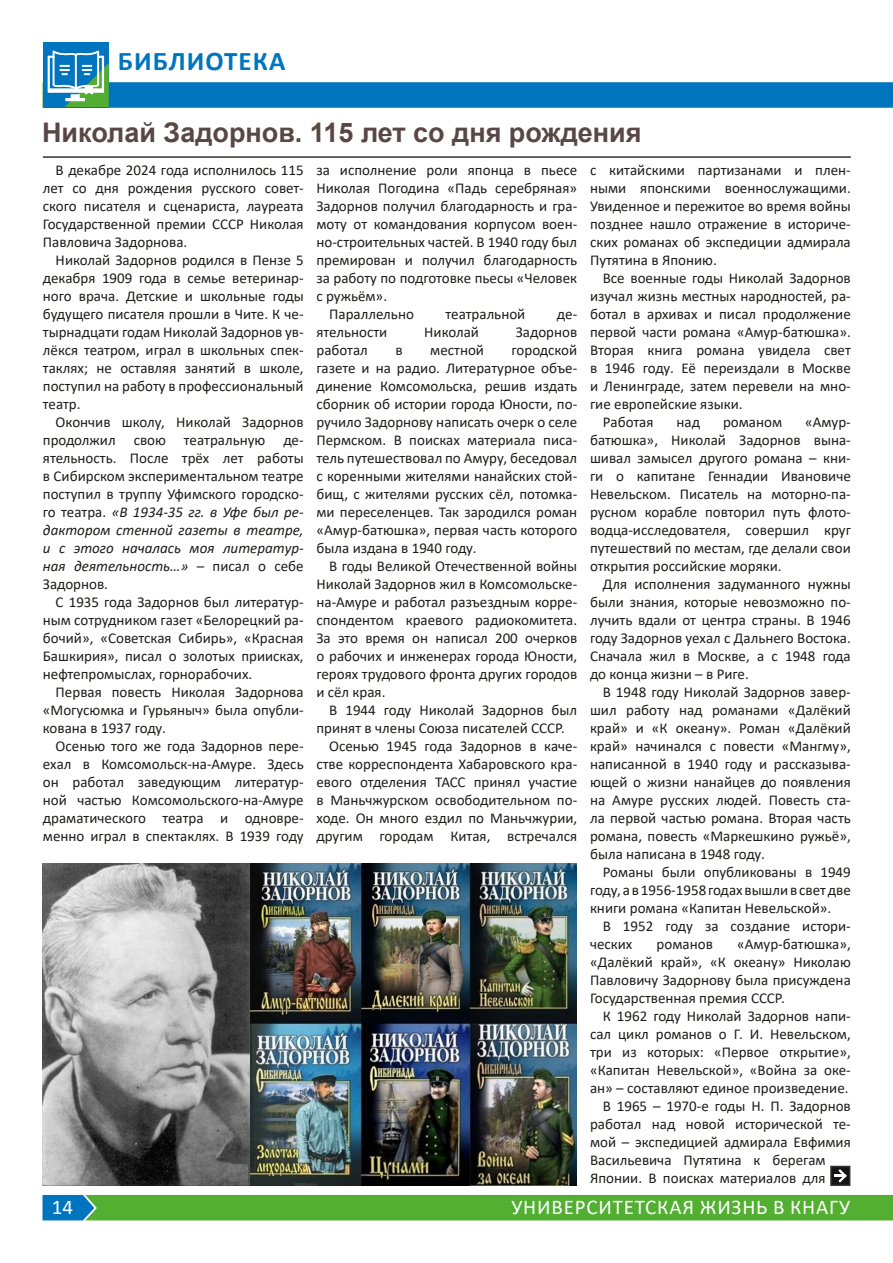
<style>
.page{position:relative;width:893px;height:1263px;background:#fff}
.page>*{position:absolute;margin:0;border:0;box-sizing:border-box;transform-origin:0 0}
.Заголовок{font:700 27px "Arial";color:#584745}
.Текст_статьи{font:700 27px "Calibri";letter-spacing:.04em;color:#0075bf}
.t1{font:21px "Calibri";letter-spacing:.04em;color:#fff}
.Текст_статьи-2{font:15px/18px "Calibri";color:#1d1d1b;text-align:justify}
.s1{font-style:italic}
</style>
<div class="page">
<div style="left:43px;top:1195px;width:850px;height:25px;background:#53af32"></div>
<div style="left:43px;top:42px;width:66px;height:65px;background:#0075bf"></div>
<svg style="left:43px;top:51px;width:850px;height:57px"></svg>
<hr style="left:43px;top:156px;width:808px;height:2px;background:#323231">
<div style="left:831px;top:1166px;width:19px;height:19px;background:#151515"></div>
<svg style="left:834px;top:1169px;width:13px;height:13px"></svg>
<div style="left:830px;top:1166px;width:20px;height:20px;border:2px solid #323231"></div>
<img style="left:43px;top:863px;width:533px;height:323px">
<p class="Текст_статьи" style="left:118px;top:42px;width:169px">БИБЛИОТЕКА</p>
<p class="Заголовок" style="left:42px;top:113px;width:601px">Николай Задорнов. 115 лет со дня рождения</p>
<p class="Текст_статьи-2" style="left:43px;top:161px;width:262px;text-indent:13px">В декабре 2024 года исполнилось 115 лет со дня рождения русского совет&shy;ского писателя и сценариста, лауреата Государственной премии СССР Николая Павловича Задорнова.</p>
<p class="Текст_статьи-2" style="left:43px;top:251px;width:262px;text-indent:13px">Николай Задорнов родился в Пензе 5 декабря 1909 года в семье ветеринар&shy;ного врача. Детские и школьные годы будущего писателя прошли в Чите. К че&shy;тырнадцати годам Николай Задорнов ув&shy;лёкся театром, играл в школьных спек&shy;таклях; не оставляя занятий в школе, поступил на работу в профессиональный театр.</p>
<p class="Текст_статьи-2" style="left:43px;top:413px;width:262px;text-indent:13px">Окончив школу, Николай Задорнов продолжил свою театральную де&shy;ятельность. После трёх лет работы в Сибирском экспериментальном театре поступил в труппу Уфимского городско&shy;го театра. <span class="s1">«В 1934-35 гг. в Уфе был ре&shy;дактором стенной газеты в театре, и с этого началась моя литератур&shy;ная деятельность…»</span> – писал о себе Задорнов.</p>
<p class="Текст_статьи-2" style="left:43px;top:593px;width:262px;text-indent:13px">С 1935 года Задорнов был литератур&shy;ным сотрудником газет «Белорецкий ра&shy;бочий», «Советская Сибирь», «Красная Башкирия», писал о золотых приисках, нефтепромыслах, горнорабочих.</p>
<p class="Текст_статьи-2" style="left:43px;top:683px;width:262px;text-indent:13px">Первая повесть Николая Задорнова «Могусюмка и Гурьяныч» была опубли&shy;кована в 1937 году.</p>
<p class="Текст_статьи-2" style="left:43px;top:737px;width:262px;text-indent:13px">Осенью того же года Задорнов пере&shy;ехал в Комсомольск-на-Амуре. Здесь он работал заведующим литератур&shy;ной частью Комсомольского-на-Амуре драматического театра и одновре&shy;менно играл в спектаклях. В 1939 году</p>
<p class="Текст_статьи-2" style="left:316px;top:161px;width:262px">за исполнение роли японца в пьесе Николая Погодина «Падь серебряная» Задорнов получил благодарность и гра&shy;моту от командования корпусом воен&shy;но-строительных частей. В 1940 году был премирован и получил благодарность за работу по подготовке пьесы «Человек с ружьём».</p>
<p class="Текст_статьи-2" style="left:329px;top:305px;width:86px">Параллельно</p>
<p class="Текст_статьи-2" style="left:445px;top:305px;width:81px">театральной</p>
<p class="Текст_статьи-2" style="left:557px;top:305px;width:22px">де-</p>
<p class="Текст_статьи-2" style="left:316px;top:323px;width:72px">ятельности</p>
<p class="Текст_статьи-2" style="left:424px;top:323px;width:56px">Николай</p>
<p class="Текст_статьи-2" style="left:516px;top:323px;width:63px">Задорнов</p>
<p class="Текст_статьи-2" style="left:316px;top:341px;width:53px">работал</p>
<p class="Текст_статьи-2" style="left:395px;top:341px;width:9px">в</p>
<p class="Текст_статьи-2" style="left:430px;top:341px;width:55px">местной</p>
<p class="Текст_статьи-2" style="left:316px;top:341px;width:262px;text-indent:195px">городской газете и на радио. Литературное объе&shy;динение Комсомольска, решив издать сборник об истории города Юности, по&shy;ручило Задорнову написать очерк о селе Пермском. В поисках материала писа&shy;тель путешествовал по Амуру, беседовал с коренными жителями нанайских стой&shy;бищ, с жителями русских сёл, потомка&shy;ми переселенцев. Так зародился роман «Амур-батюшка», первая часть которого была издана в 1940 году.</p>
<p class="Текст_статьи-2" style="left:316px;top:557px;width:262px;text-indent:13px">В годы Великой Отечественной войны Николай Задорнов жил в Комсомольске&shy;на-Амуре и работал разъездным корре&shy;спондентом краевого радиокомитета.<br>За это время он написал 200 очерков о рабочих и инженерах города Юности, героях трудового фронта других городов и сёл края.</p>
<p class="Текст_статьи-2" style="left:316px;top:701px;width:262px;text-indent:13px">В 1944 году Николай Задорнов был принят в члены Союза писателей СССР.</p>
<p class="Текст_статьи-2" style="left:316px;top:737px;width:262px;text-indent:13px">Осенью 1945 года Задорнов в каче&shy;стве корреспондента Хабаровского кра&shy;евого отделения ТАСС принял участие в Маньчжурском освободительном по&shy;ходе. Он много ездил по Маньчжурии, другим городам Китая, встречался</p>
<p class="Текст_статьи-2" style="left:590px;top:161px;width:262px">с китайскими партизанами и плен&shy;ными японскими военнослужащими.<br>Увиденное и пережитое во время войны позднее нашло отражение в историче&shy;ских романах об экспедиции адмирала Путятина в Японию.</p>
<p class="Текст_статьи-2" style="left:590px;top:269px;width:262px;text-indent:13px">Все военные годы Николай Задорнов изучал жизнь местных народностей, ра&shy;ботал в архивах и писал продолжение первой части романа «Амур-батюшка».<br>Вторая книга романа увидела свет в 1946 году. Её переиздали в Москве и Ленинграде, затем перевели на мно&shy;гие европейские языки.</p>
<p class="Текст_статьи-2" style="left:603px;top:413px;width:52px">Работая</p>
<p class="Текст_статьи-2" style="left:676px;top:413px;width:25px">над</p>
<p class="Текст_статьи-2" style="left:723px;top:413px;width:61px">романом</p>
<p class="Текст_статьи-2" style="left:590px;top:413px;width:262px;text-indent:215px">«Амур&shy;батюшка», Николай Задорнов вына&shy;шивал замысел другого романа – кни&shy;ги о капитане Геннадии Ивановиче Невельском. Писатель на моторно-па&shy;русном корабле повторил путь флото&shy;водца-исследователя, совершил круг путешествий по местам, где делали свои открытия российские моряки.</p>
<p class="Текст_статьи-2" style="left:590px;top:575px;width:262px;text-indent:13px">Для исполнения задуманного нужны были знания, которые невозможно по&shy;лучить вдали от центра страны. В 1946 году Задорнов уехал с Дальнего Востока.<br>Сначала жил в Москве, а с 1948 года до конца жизни – в Риге.</p>
<p class="Текст_статьи-2" style="left:590px;top:683px;width:262px;text-indent:13px">В 1948 году Николай Задорнов завер&shy;шил работу над романами «Далёкий край» и «К океану». Роман «Далёкий край» начинался с повести «Мангму», написанной в 1940 году и рассказыва&shy;ющей о жизни нанайцев до появления на Амуре русских людей. Повесть ста&shy;ла первой частью романа. Вторая часть романа, повесть «Маркешкино ружьё», была написана в 1948 году.</p>
<p class="Текст_статьи-2" style="left:590px;top:863px;width:262px;text-indent:13px">Романы были опубликованы в 1949 году, а в 1956-1958 годах вышли в свет две книги романа «Капитан Невельской».</p>
<p class="Текст_статьи-2" style="left:590px;top:917px;width:262px;text-indent:13px">В 1952 году за создание истори&shy;ческих</p>
<p class="Текст_статьи-2" style="left:590px;top:935px;width:262px;text-indent:147px">«Амур-батюшка», «Далёкий край», «К океану» Николаю Павловичу Задорнову была присуждена Государственная премия СССР.</p>
<p class="Текст_статьи-2" style="left:590px;top:1007px;width:262px;text-indent:13px">К 1962 году Николай Задорнов напи&shy;сал цикл романов о Г. И. Невельском, три из которых: «Первое открытие», «Капитан Невельской», «Война за оке&shy;ан» – составляют единое произведение.</p>
<p class="Текст_статьи-2" style="left:590px;top:1097px;width:262px;text-align:left;text-indent:13px">В 1965 – 1970-е годы Н. П. Задорнов работал над новой исторической те&shy;мой – экспедицией адмирала Евфимия Васильевича Путятина к берегам Японии. В поисках материалов для</p>
<p class="Текст_статьи-2" style="left:657px;top:935px;width:58px">романов</p>
<h2 class="t1" style="left:52px;top:1193px;width:23px">14</h2>
<h2 class="t1" style="left:511px;top:1193px;width:340px">УНИВЕРСИТЕТСКАЯ ЖИЗНЬ В КНАГУ</h2>
</div>
